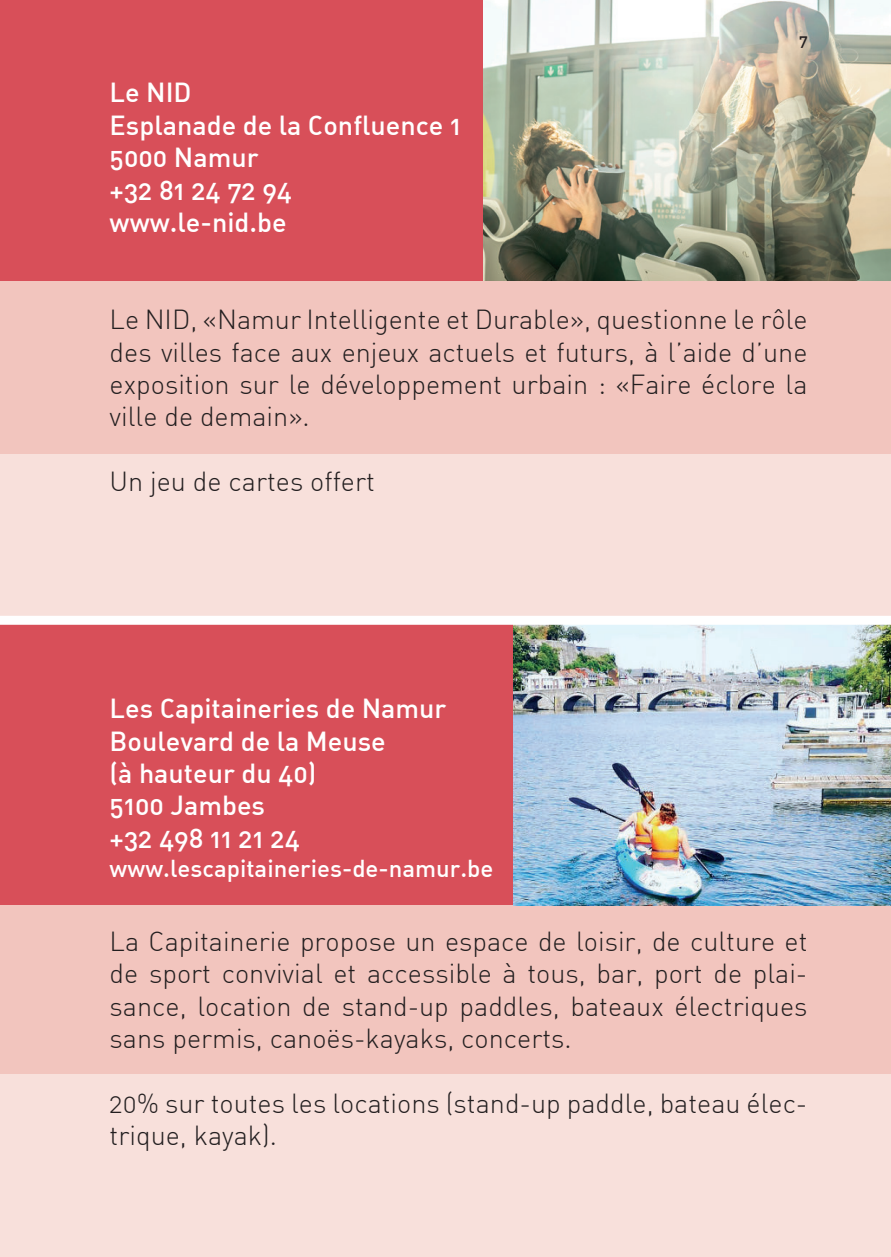
<style>
.page{position:relative;width:891px;height:1257px;background:#fff}
.page>*{position:absolute;margin:0;border:0;box-sizing:border-box;transform-origin:0 0}
.t1{font:300 27px/32.4px "DIN Alternate";color:#231f20;text-align:justify}
.t2{font:500 27px/32.4px "DIN Alternate";color:#fff}
.t3{font:500 24px "DIN Alternate";color:#fff}
.t4{font:500 16.2px "DIN Alternate";color:#231f20}
</style>
<div class="page">
<div style="left:0;top:281px;width:890px;height:173px;background:#f2c5be"></div>
<div style="left:0;top:905px;width:890px;height:173px;background:#f2c5be"></div>
<div style="left:0;top:454px;width:890px;height:163px;background:#f8e0db"></div>
<div style="left:0;top:1074px;width:890px;height:183px;background:#f8e0db"></div>
<div style="left:0;top:0;width:890px;height:281px;background:#d84f59"></div>
<div style="left:0;top:622px;width:890px;height:283px;background:#d84f59"></div>
<img style="left:483px;top:0;width:407px;height:281px">
<img style="left:513px;top:625px;width:377px;height:280px">
<div style="left:0;top:616px;width:890px;height:9px;background:#fff"></div>
<p class="t2" style="left:110px;top:78px;width:353px">Le NID<br>Esplanade de la Confluence 1<br>5000 Namur<br>+32 81 24 72 94 www.le-nid.be</p>
<p class="t4" style="left:798px;top:33px;width:10px">7</p>
<p class="t1" style="left:110px;top:305px;width:699px">Le NID, «Namur Intelligente et Durable», questionne le rôle des villes face aux enjeux actuels et futurs, à l’aide d’une exposition sur le développement urbain : «Faire éclore la ville de demain».</p>
<p class="t1" style="left:110px;top:467px;width:267px">Un jeu de cartes offert</p>
<p class="t2" style="left:110px;top:694px;width:338px">Les Capitaineries de Namur<br>Boulevard de la Meuse<br>(à hauteur du 40)<br>5100 Jambes<br>+32 498 11 21 24</p>
<p class="t3" style="left:110px;top:857px;width:385px">www.lescapitaineries-de-namur.be</p>
<p class="t1" style="left:110px;top:927px;width:699px">La Capitainerie propose un espace de loisir, de culture et de sport convivial et accessible à tous, bar, port de plai&shy;sance, location de stand-up paddles, bateaux électriques sans permis, canoës-kayaks, concerts.</p>
<p class="t1" style="left:110px;top:1089px;width:699px">20% sur toutes les locations (stand-up paddle, bateau élec&shy;trique, kayak).</p>
</div>
